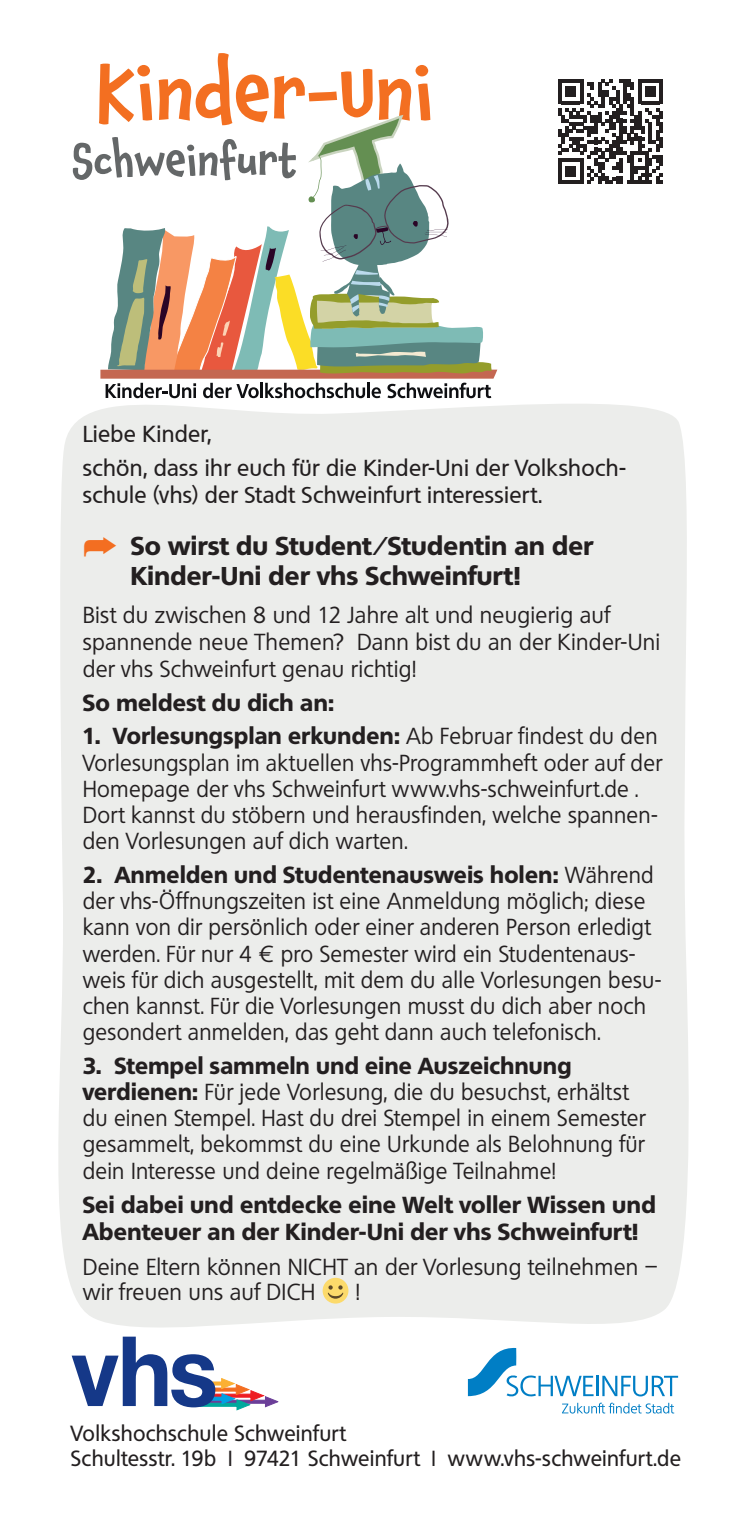
<style>
.page{position:relative;width:745px;height:1531px;background:#fff}
.page>*{position:absolute;margin:0;border:0;box-sizing:border-box;transform-origin:0 0}
.t1{font:800 25px/30px "Quebec Serial";letter-spacing:.015em;color:#231f20}
.t2{font:22.5px/26.2px "Quebec Serial";letter-spacing:.01em;color:#231f20}
.t3{font:800 22.5px/27px "Quebec Serial";letter-spacing:.02em;color:#231f20}
.t4{font:500 22.5px/34px "Quebec";letter-spacing:.015em;color:#231f20}
.t5{font:500 21.25px/24.5px "Quebec Serial";letter-spacing:.015em;color:#231f20}
.s1{color:#f36e21}
.s2{font-weight:800}
</style>
<div class="page">
<div style="left:58px;top:398px;width:631px;height:930px;background:#ecedeb"></div>
<svg style="left:467px;top:1348px;width:210px;height:65px"></svg>
<div style="left:322px;top:1278px;width:26px;height:25px;background:#fcda6b;border-radius:50%"></div>
<svg style="left:327px;top:1285px;width:16px;height:13px"></svg>
<svg style="left:73px;top:53px;width:424px;height:345px"></svg>
<svg style="left:71px;top:1336px;width:207px;height:74px"></svg>
<svg style="left:558px;top:79px;width:104px;height:105px"></svg>
<p class="t4" style="left:83px;top:417px;width:544px">Liebe Kinder,<br>schön, dass ihr euch für die Kinder-Uni der Volkshoch-</p>
<p class="t4" style="left:83px;top:478px;width:460px">schule (vhs) der Stadt Schweinfurt interessiert.</p>
<p class="t1" style="left:131px;top:530px;width:464px;text-indent:-48px"><span class="s1">➦</span> So wirst du Student/Studentin an der<br>Kinder-Uni der vhs Schweinfurt!</p>
<p class="t2" style="left:83px;top:601px;width:579px;line-height:27px">Bist du zwischen 8 und 12 Jahre alt und neugierig auf spannende neue Themen? Dann bist du an der Kinder-Uni der vhs Schweinfurt genau richtig!</p>
<p class="t3" style="left:83px;top:689px;width:253px">So meldest du dich an:</p>
<p class="t2" style="left:83px;top:723px;width:580px"><span class="s2">1. Vorlesungsplan erkunden:</span> Ab Februar findest du den Vorlesungsplan im aktuellen vhs-Programmheft oder auf der Homepage der vhs Schweinfurt www.vhs-schweinfurt.de .<br>Dort kannst du stöbern und herausfinden, welche spannen&shy;den Vorlesungen auf dich warten.</p>
<p class="t2" style="left:83px;top:861px;width:580px"><span class="s2">2. Anmelden und Studentenausweis holen:</span> Während der vhs-Öffnungszeiten ist eine Anmeldung möglich; diese kann von dir persönlich oder einer anderen Person erledigt werden. Für nur 4 € pro Semester wird ein Studentenaus&shy;weis für dich ausgestellt, mit dem du alle Vorlesungen besu&shy;chen kannst. Für die Vorlesungen musst du dich aber noch gesondert anmelden, das geht dann auch telefonisch.</p>
<p class="t2" style="left:83px;top:1052px;width:564px"><span class="s2">3. Stempel sammeln und eine Auszeichnung verdienen:</span> Für jede Vorlesung, die du besuchst, erhältst du einen Stempel. Hast du drei Stempel in einem Semester gesammelt, bekommst du eine Urkunde als Belohnung für dein Interesse und deine regelmäßige Teilnahme!</p>
<p class="t3" style="left:83px;top:1190px;width:574px">Sei dabei und entdecke eine Welt voller Wissen und<br>Abenteuer an der Kinder-Uni der vhs Schweinfurt!</p>
<p class="t2" style="left:83px;top:1254px;width:576px;line-height:25px">Deine Eltern können NICHT an der Vorlesung teilnehmen – wir freuen uns auf DICH</p>
<p class="t2" style="left:355px;top:1279px;width:6px">!</p>
<p class="t5" style="left:71px;top:1421px;width:611px">Volkshochschule Schweinfurt<br>Schultesstr. 19b | 97421 Schweinfurt | www.vhs-schweinfurt.de</p>
</div>
